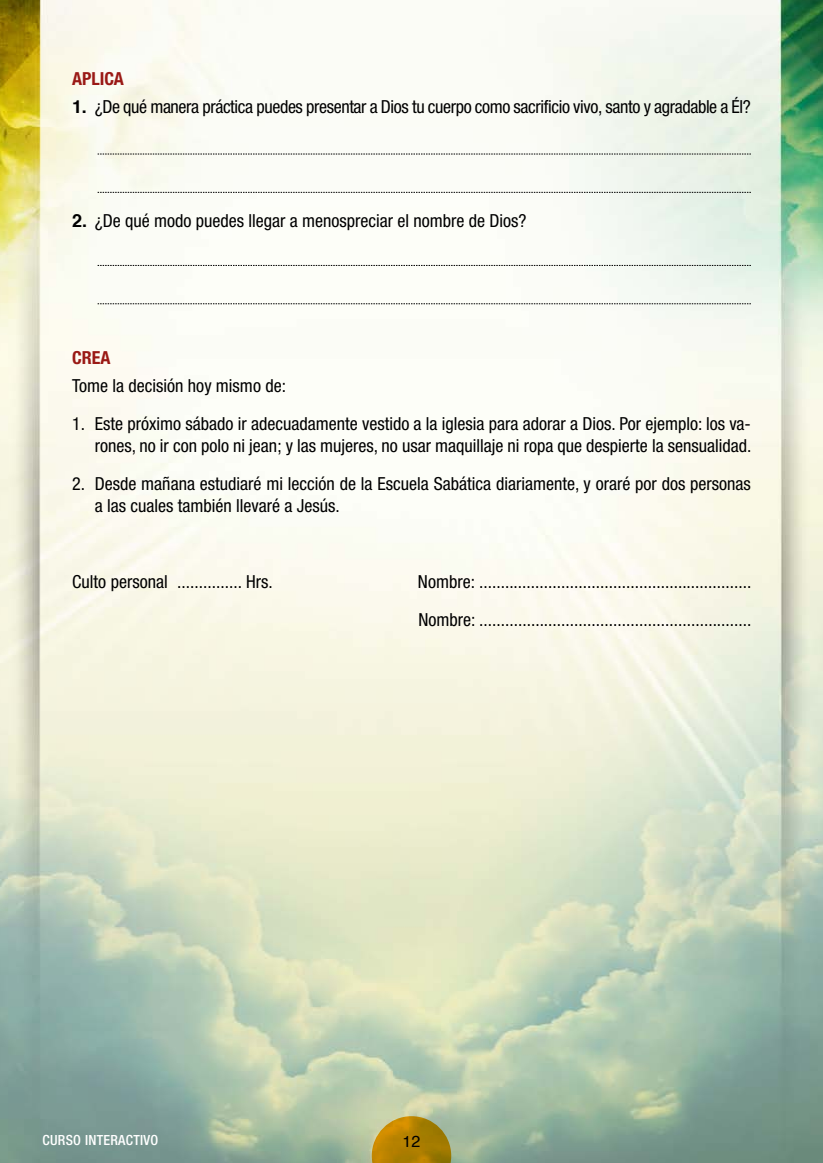
<style>
.page{position:relative;width:823px;height:1163px;background:#fff}
.page>*{position:absolute;margin:0;border:0;box-sizing:border-box;transform-origin:0 0}
.t1{font:condensed 18px/22px "Helvetica Neue LT Std";color:#000}
.t2{font:condensed 18px "Helvetica Neue LT Std";letter-spacing:-.02em;color:#000}
.t3{font:700 condensed 18px "Helvetica Neue LT Std";color:#9a1915}
.t4{font:16px "Helvetica";color:#000}
.t5{font:500 condensed 14px "Helvetica Neue LT Std";letter-spacing:.02em;color:#fff}
.s1{font-family:"Helvetica";font-weight:700;font-stretch:normal}
</style>
<div class="page">
<img style="left:0;top:0;width:822px;height:1162px">
<svg style="left:98px;top:154px;width:652px;height:1px"></svg>
<svg style="left:98px;top:192px;width:652px;height:1px"></svg>
<svg style="left:98px;top:265px;width:652px;height:1px"></svg>
<svg style="left:98px;top:303px;width:652px;height:1px"></svg>
<svg style="left:371px;top:1115px;width:80px;height:47px;background:#b38f23"></svg>
<p class="t3" style="left:72px;top:68px;width:53px">APLICA</p>
<p class="t2" style="left:72px;top:96px;width:680px"><span class="s1">1.</span> ¿De qué manera práctica puedes presentar a Dios tu cuerpo como sacrificio vivo, santo y agradable a Él?</p>
<p class="t1" style="left:72px;top:209px;width:456px"><span class="s1">2.</span> ¿De qué modo puedes llegar a menospreciar el nombre de Dios?</p>
<p class="t3" style="left:72px;top:347px;width:40px">CREA</p>
<p class="t1" style="left:72px;top:374px;width:215px">Tome la decisión hoy mismo de:</p>
<p class="t1" style="left:72px;top:412px;width:680px;text-align:right">1. Este próximo sábado ir adecuadamente vestido a la iglesia para adorar a Dios. Por ejemplo: los va&shy;rones, no ir con polo ni jean; y las mujeres, no usar maquillaje ni ropa que despierte la sensualidad.</p>
<p class="t1" style="left:95px;top:472px;width:657px;text-indent:-23px">2. Desde mañana estudiaré mi lección de la Escuela Sabática diariamente, y oraré por dos personas a las cuales también llevaré a Jesús.</p>
<p class="t1" style="left:72px;top:570px;width:202px">Culto personal ............... Hrs.</p>
<p class="t1" style="left:418px;top:562px;width:335px;line-height:38px">Nombre: ...............................................................<br>Nombre: ...............................................................</p>
<p class="t5" style="left:43px;top:1131px;width:117px">CURSO INTERACTIVO</p>
<p class="t4" style="left:402px;top:1128px;width:19px">12</p>
</div>
